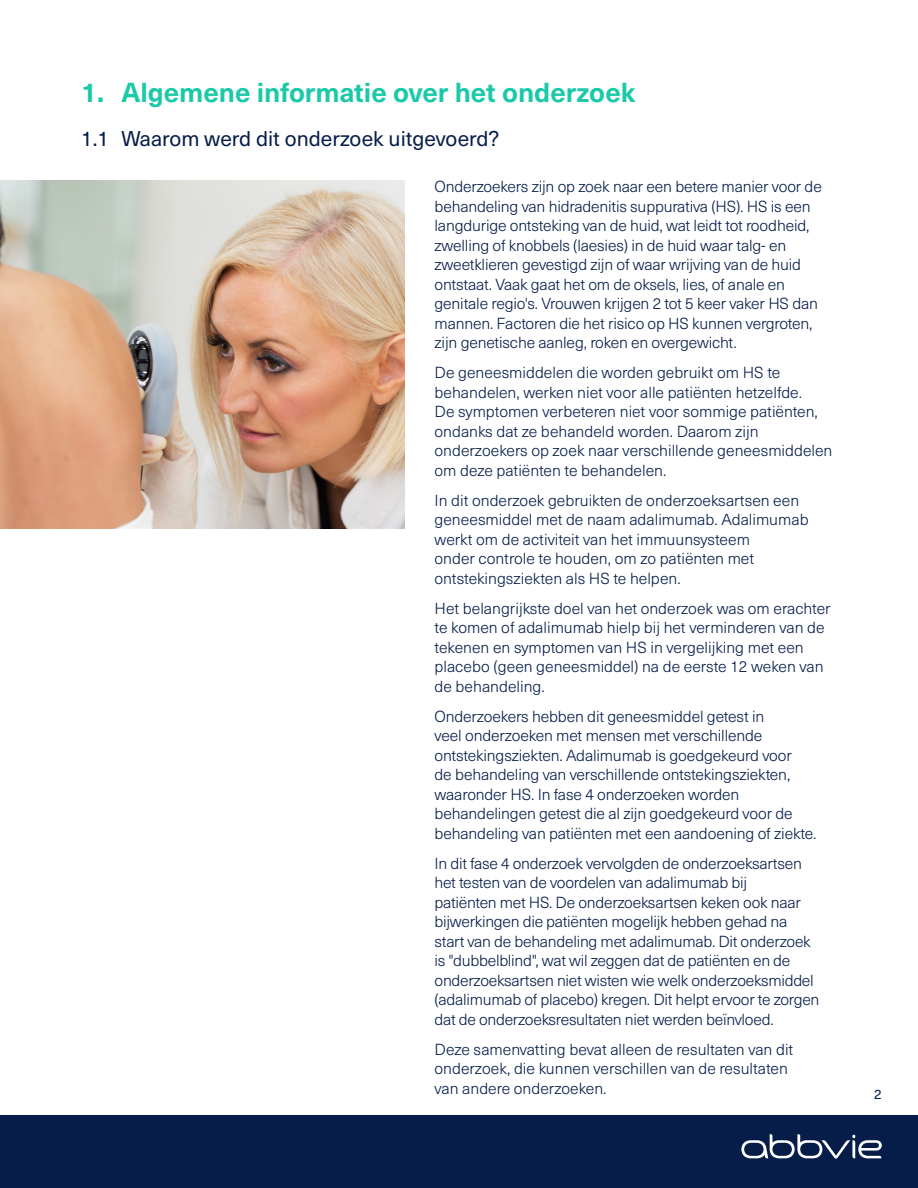
<style>
.page{position:relative;width:918px;height:1188px;background:#fff}
.page>*{position:absolute;margin:0;border:0;box-sizing:border-box;transform-origin:0 0}
.t1{font:700 27px "Neue Haas Unica Pro";color:#1ac9a8}
.t2{font:21px "Neue Haas Unica Pro";color:#071d49}
.t3{font:300 15.75px/19.5px "Neue Haas Unica Pro";letter-spacing:-.01em;color:#071d49}
.t4{font:13.5px "Neue Haas Unica Pro";color:#071d49}
</style>
<div class="page">
<img style="left:0;top:180px;width:405px;height:349px">
<div style="left:0;top:1115px;width:918px;height:73px;background:#071d49"></div>
<svg style="left:741px;top:1134px;width:141px;height:25px"></svg>
<h1 class="t1" style="left:81px;top:76px;width:556px">1. Algemene informatie over het onderzoek</h1>
<h2 class="t2" style="left:81px;top:126px;width:420px">1.1 Waarom werd dit onderzoek uitgevoerd?</h2>
<p class="t3" style="left:435px;top:177px;width:389px">Onderzoekers zijn op zoek naar een betere manier voor de behandeling van hidradenitis suppurativa (HS). HS is een langdurige ontsteking van de huid, wat leidt tot roodheid, zwelling of knobbels (laesies) in de huid waar talg- en zweetklieren gevestigd zijn of waar wrijving van de huid ontstaat. Vaak gaat het om de oksels, lies, of anale en genitale regio's. Vrouwen krijgen 2 tot 5 keer vaker HS dan mannen. Factoren die het risico op HS kunnen vergroten, zijn genetische aanleg, roken en overgewicht.</p>
<p class="t3" style="left:435px;top:363px;width:399px">De geneesmiddelen die worden gebruikt om HS te behandelen, werken niet voor alle patiënten hetzelfde.<br>De symptomen verbeteren niet voor sommige patiënten, ondanks dat ze behandeld worden. Daarom zijn onderzoekers op zoek naar verschillende geneesmiddelen om deze patiënten te behandelen.</p>
<p class="t3" style="left:435px;top:491px;width:376px">In dit onderzoek gebruikten de onderzoeksartsen een geneesmiddel met de naam adalimumab. Adalimumab werkt om de activiteit van het immuunsysteem<br>onder controle te houden, om zo patiënten met ontstekingsziekten als HS te helpen.</p>
<p class="t3" style="left:435px;top:599px;width:398px">Het belangrijkste doel van het onderzoek was om erachter te komen of adalimumab hielp bij het verminderen van de tekenen en symptomen van HS in vergelijking met een placebo (geen geneesmiddel) na de eerste 12 weken van de behandeling.</p>
<p class="t3" style="left:435px;top:707px;width:383px">Onderzoekers hebben dit geneesmiddel getest in<br>veel onderzoeken met mensen met verschillende ontstekingsziekten. Adalimumab is goedgekeurd voor<br>de behandeling van verschillende ontstekingsziekten, waaronder HS. In fase 4 onderzoeken worden behandelingen getest die al zijn goedgekeurd voor de behandeling van patiënten met een aandoening of ziekte.</p>
<p class="t3" style="left:435px;top:854px;width:386px">In dit fase 4 onderzoek vervolgden de onderzoeksartsen het testen van de voordelen van adalimumab bij<br>patiënten met HS. De onderzoeksartsen keken ook naar bijwerkingen die patiënten mogelijk hebben gehad na start van de behandeling met adalimumab. Dit onderzoek is "dubbelblind", wat wil zeggen dat de patiënten en de onderzoeksartsen niet wisten wie welk onderzoeksmiddel (adalimumab of placebo) kregen. Dit helpt ervoor te zorgen dat de onderzoeksresultaten niet werden beïnvloed.</p>
<p class="t3" style="left:435px;top:1040px;width:360px">Deze samenvatting bevat alleen de resultaten van dit onderzoek, die kunnen verschillen van de resultaten van andere onderzoeken.</p>
<p class="t4" style="left:874px;top:1086px;width:9px">2</p>
</div>
